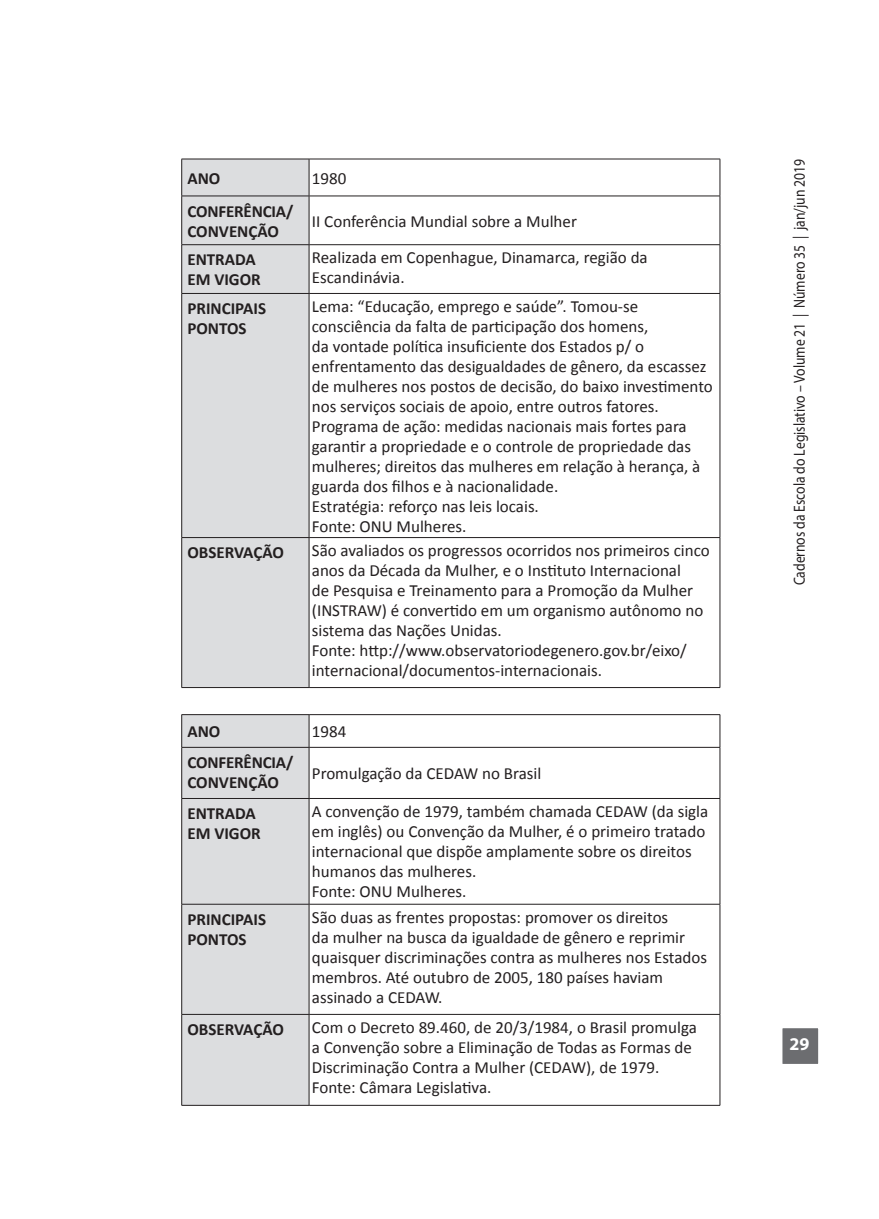
<style>
.page{position:relative;width:879px;height:1219px;background:#fff}
.page>*{position:absolute;margin:0;border:0;box-sizing:border-box;transform-origin:0 0}
.t1{font:700 18px "Myriad Pro";color:#fff}
.t2{font:17px/20px "Calibri";color:#231f20}
.t3{font:700 17px/20px "Calibri";color:#231f20}
.t4{font:16px "Myriad Pro";color:#231f20;scale:.85 1}
</style>
<div class="page">
<div style="left:780px;top:1026px;width:40px;height:40px;background:#6c6d70;border:2px solid #fff"></div>
<div style="left:182px;top:160px;width:127px;height:527px;background:#dcdddf"></div>
<hr style="left:181px;top:159px;width:128px;height:1px;background:#231f20">
<hr style="left:181px;top:159px;width:1px;height:37px;background:#231f20">
<hr style="left:309px;top:159px;width:411px;height:1px;background:#231f20">
<hr style="left:309px;top:159px;width:1px;height:37px;background:#231f20">
<hr style="left:719px;top:159px;width:1px;height:37px;background:#231f20">
<hr style="left:181px;top:196px;width:128px;height:1px;background:#231f20">
<hr style="left:181px;top:196px;width:1px;height:48px;background:#231f20">
<hr style="left:309px;top:196px;width:411px;height:1px;background:#231f20">
<hr style="left:309px;top:196px;width:1px;height:48px;background:#231f20">
<hr style="left:719px;top:196px;width:1px;height:48px;background:#231f20">
<hr style="left:181px;top:244px;width:128px;height:1px;background:#231f20">
<hr style="left:181px;top:245px;width:1px;height:48px;background:#231f20">
<hr style="left:309px;top:244px;width:411px;height:1px;background:#231f20">
<hr style="left:309px;top:245px;width:1px;height:48px;background:#231f20">
<hr style="left:719px;top:245px;width:1px;height:48px;background:#231f20">
<hr style="left:181px;top:293px;width:128px;height:1px;background:#231f20">
<hr style="left:181px;top:294px;width:1px;height:243px;background:#231f20">
<hr style="left:309px;top:293px;width:411px;height:1px;background:#231f20">
<hr style="left:309px;top:294px;width:1px;height:243px;background:#231f20">
<hr style="left:719px;top:294px;width:1px;height:243px;background:#231f20">
<hr style="left:181px;top:537px;width:128px;height:1px;background:#231f20">
<hr style="left:181px;top:538px;width:1px;height:149px;background:#231f20">
<hr style="left:309px;top:537px;width:411px;height:1px;background:#231f20">
<hr style="left:309px;top:538px;width:1px;height:149px;background:#231f20">
<hr style="left:719px;top:538px;width:1px;height:149px;background:#231f20">
<hr style="left:181px;top:687px;width:128px;height:1px;background:#231f20">
<hr style="left:309px;top:687px;width:411px;height:1px;background:#231f20">
<div style="left:182px;top:715px;width:127px;height:390px;background:#dcdddf"></div>
<hr style="left:181px;top:714px;width:128px;height:1px;background:#231f20">
<hr style="left:181px;top:715px;width:1px;height:32px;background:#231f20">
<hr style="left:309px;top:714px;width:411px;height:1px;background:#231f20">
<hr style="left:309px;top:715px;width:1px;height:32px;background:#231f20">
<hr style="left:719px;top:715px;width:1px;height:32px;background:#231f20">
<hr style="left:181px;top:747px;width:128px;height:1px;background:#231f20">
<hr style="left:181px;top:748px;width:1px;height:50px;background:#231f20">
<hr style="left:309px;top:747px;width:411px;height:1px;background:#231f20">
<hr style="left:309px;top:748px;width:1px;height:50px;background:#231f20">
<hr style="left:719px;top:748px;width:1px;height:50px;background:#231f20">
<hr style="left:181px;top:798px;width:128px;height:1px;background:#231f20">
<hr style="left:181px;top:799px;width:1px;height:105px;background:#231f20">
<hr style="left:309px;top:798px;width:411px;height:1px;background:#231f20">
<hr style="left:309px;top:799px;width:1px;height:105px;background:#231f20">
<hr style="left:719px;top:799px;width:1px;height:105px;background:#231f20">
<hr style="left:181px;top:904px;width:128px;height:1px;background:#231f20">
<hr style="left:181px;top:904px;width:1px;height:110px;background:#231f20">
<hr style="left:309px;top:904px;width:411px;height:1px;background:#231f20">
<hr style="left:309px;top:904px;width:1px;height:110px;background:#231f20">
<hr style="left:719px;top:904px;width:1px;height:110px;background:#231f20">
<hr style="left:181px;top:1014px;width:128px;height:1px;background:#231f20">
<hr style="left:181px;top:1015px;width:1px;height:90px;background:#231f20">
<hr style="left:309px;top:1014px;width:411px;height:1px;background:#231f20">
<hr style="left:309px;top:1015px;width:1px;height:90px;background:#231f20">
<hr style="left:719px;top:1015px;width:1px;height:90px;background:#231f20">
<hr style="left:181px;top:1105px;width:128px;height:1px;background:#231f20">
<hr style="left:309px;top:1105px;width:411px;height:1px;background:#231f20">
<p class="t3" style="left:187px;top:168px;width:34px">ANO</p>
<p class="t2" style="left:312px;top:168px;width:36px">1980</p>
<p class="t3" style="left:187px;top:201px;width:108px">CONFERÊNCIA/<br>CONVENÇÃO</p>
<p class="t2" style="left:312px;top:211px;width:266px">II Conferência Mundial sobre a Mulher</p>
<p class="t3" style="left:187px;top:250px;width:75px">ENTRADA<br>EM VIGOR</p>
<p class="t2" style="left:312px;top:247px;width:337px">Realizada em Copenhague, Dinamarca, região da<br>Escandinávia.</p>
<p class="t3" style="left:187px;top:298px;width:80px">PRINCIPAIS<br>PONTOS</p>
<p class="t2" style="left:312px;top:296px;width:402px">Lema: “Educação, emprego e saúde”. Tomou-se consciência da falta de participação dos homens,<br>da vontade política insuficiente dos Estados p/ o enfrentamento das desigualdades de gênero, da escassez de mulheres nos postos de decisão, do baixo investimento nos serviços sociais de apoio, entre outros fatores.<br>Programa de ação: medidas nacionais mais fortes para garantir a propriedade e o controle de propriedade das mulheres; direitos das mulheres em relação à herança, à guarda dos filhos e à nacionalidade.<br>Estratégia: reforço nas leis locais.<br>Fonte: ONU Mulheres.</p>
<p class="t3" style="left:187px;top:542px;width:98px">OBSERVAÇÃO</p>
<p class="t2" style="left:312px;top:540px;width:399px">São avaliados os progressos ocorridos nos primeiros cinco anos da Década da Mulher, e o Instituto Internacional<br>de Pesquisa e Treinamento para a Promoção da Mulher (INSTRAW) é convertido em um organismo autônomo no sistema das Nações Unidas.<br>Fonte: http://www.observatoriodegenero.gov.br/eixo/ internacional/documentos-internacionais.</p>
<p class="t3" style="left:187px;top:722px;width:34px">ANO</p>
<p class="t2" style="left:312px;top:722px;width:36px">1984</p>
<p class="t3" style="left:187px;top:752px;width:108px">CONFERÊNCIA/<br>CONVENÇÃO</p>
<p class="t2" style="left:312px;top:764px;width:231px">Promulgação da CEDAW no Brasil</p>
<p class="t3" style="left:187px;top:804px;width:75px">ENTRADA<br>EM VIGOR</p>
<p class="t2" style="left:312px;top:801px;width:398px">A convenção de 1979, também chamada CEDAW (da sigla em inglês) ou Convenção da Mulher, é o primeiro tratado internacional que dispõe amplamente sobre os direitos humanos das mulheres.<br>Fonte: ONU Mulheres.</p>
<p class="t3" style="left:187px;top:909px;width:80px">PRINCIPAIS<br>PONTOS</p>
<p class="t2" style="left:312px;top:907px;width:397px">São duas as frentes propostas: promover os direitos<br>da mulher na busca da igualdade de gênero e reprimir quaisquer discriminações contra as mulheres nos Estados membros. Até outubro de 2005, 180 países haviam assinado a CEDAW.</p>
<p class="t3" style="left:187px;top:1019px;width:98px">OBSERVAÇÃO</p>
<p class="t2" style="left:312px;top:1017px;width:386px">Com o Decreto 89.460, de 20/3/1984, o Brasil promulga a Convenção sobre a Eliminação de Todas as Formas de Discriminação Contra a Mulher (CEDAW), de 1979.<br>Fonte: Câmara Legislativa.</p>
<p class="t4" style="left:789px;top:585px;width:504px;rotate:-90deg">Cadernos da Escola do Legislativo – Volume 21 | Número 35 | jan/jun 2019</p>
<p class="t1" style="left:789px;top:1032px;width:21px">29</p>
</div>
